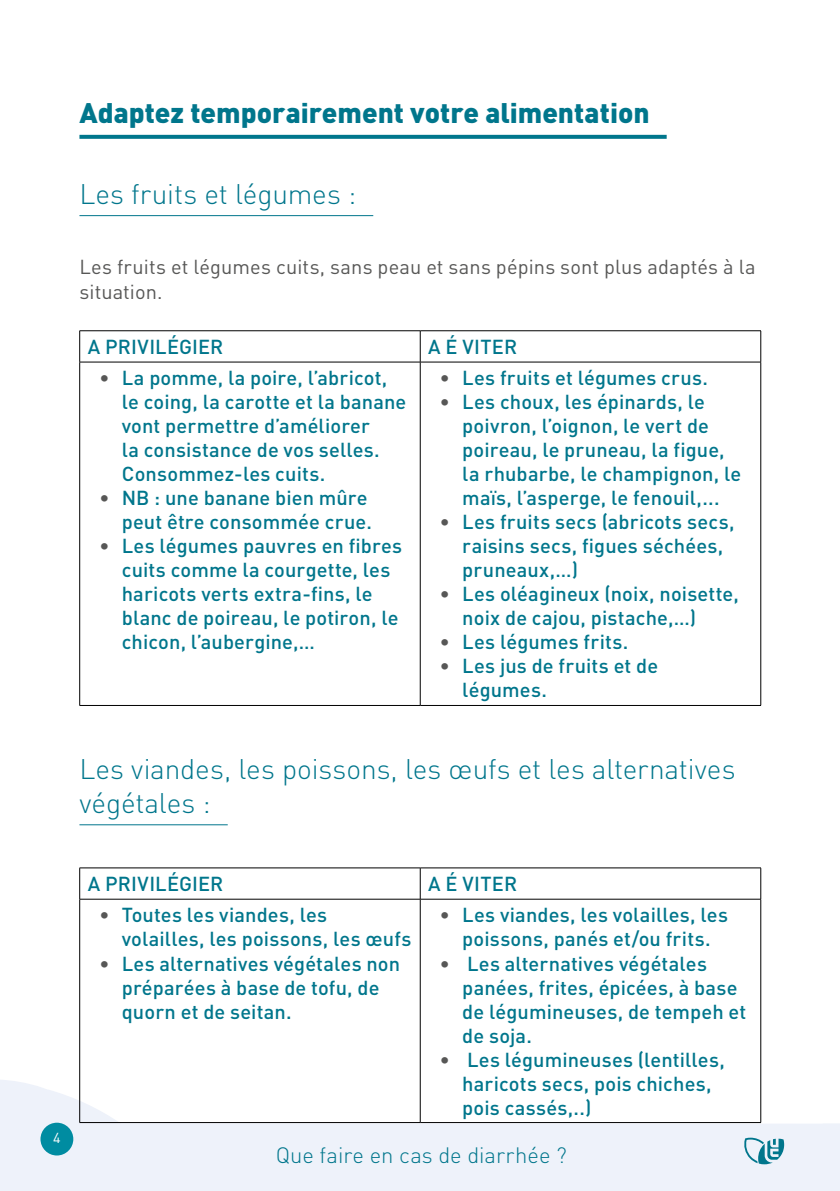
<style>
.page{position:relative;width:840px;height:1191px;background:#fff}
.page>*{position:absolute;margin:0;border:0;box-sizing:border-box;transform-origin:0 0}
.t1{font:300 28px/33.6px "DINOT";letter-spacing:-.005em;color:#00768c}
.t2{font:900 28px "DINOT";color:#00768c}
.t3{font:300 22px "DINOT";color:#00768c}
.t4{font:500 20px/24px "DINOT";letter-spacing:.005em;color:#00768c}
.t5{font:20px/24px "DINOT";letter-spacing:.005em;color:#575756}
.t6{font:14.4px "DINOT";color:#fff}
.s1{font-weight:400;color:#575756}
</style>
<div class="page">
<svg style="left:0;top:1077px;width:822px;height:114px;fill:#eef2fa"></svg>
<div style="left:40px;top:1122px;width:33px;height:33px;background:#008ca1;border-radius:50%"></div>
<svg style="left:742px;top:1137px;width:41px;height:27px"></svg>
<svg style="left:822px;top:1123px;width:17px;height:68px"></svg>
<svg style="left:79px;top:135px;width:587px;height:4px;background:#0a7b90"></svg>
<hr style="left:79px;top:215px;width:294px;height:1px;background:#00768c">
<hr style="left:79px;top:824px;width:148px;height:1px;background:#00768c">
<hr style="left:79px;top:330px;width:341px;height:1px;background:#000">
<hr style="left:79px;top:331px;width:1px;height:31px;background:#000">
<hr style="left:420px;top:330px;width:340px;height:1px;background:#000">
<hr style="left:419px;top:331px;width:1px;height:31px;background:#000">
<hr style="left:760px;top:331px;width:1px;height:31px;background:#000">
<hr style="left:79px;top:362px;width:341px;height:1px;background:#000">
<hr style="left:79px;top:362px;width:1px;height:343px;background:#000">
<hr style="left:420px;top:362px;width:340px;height:1px;background:#000">
<hr style="left:419px;top:362px;width:1px;height:343px;background:#000">
<hr style="left:760px;top:362px;width:1px;height:343px;background:#000">
<hr style="left:79px;top:705px;width:341px;height:1px;background:#000">
<hr style="left:420px;top:705px;width:340px;height:1px;background:#000">
<hr style="left:79px;top:867px;width:341px;height:1px;background:#000">
<hr style="left:79px;top:868px;width:1px;height:31px;background:#000">
<hr style="left:420px;top:867px;width:340px;height:1px;background:#000">
<hr style="left:419px;top:868px;width:1px;height:31px;background:#000">
<hr style="left:760px;top:868px;width:1px;height:31px;background:#000">
<hr style="left:79px;top:899px;width:341px;height:1px;background:#000">
<hr style="left:79px;top:899px;width:1px;height:223px;background:#000">
<hr style="left:420px;top:899px;width:340px;height:1px;background:#000">
<hr style="left:419px;top:899px;width:1px;height:223px;background:#000">
<hr style="left:760px;top:899px;width:1px;height:223px;background:#000">
<hr style="left:79px;top:1122px;width:341px;height:1px;background:#000">
<hr style="left:420px;top:1122px;width:340px;height:1px;background:#000">
<h1 class="t2" style="left:79px;top:95px;width:571px">Adaptez temporairement votre alimentation</h1>
<h1 class="t1" style="left:79px;top:177px;width:278px">Les fruits et légumes :</h1>
<p class="t5" style="left:79px;top:255px;width:677px">Les fruits et légumes cuits, sans peau et sans pépins sont plus adaptés à la situation.</p>
<p class="t4" style="left:88px;top:334px;width:137px">A PRIVILÉGIER</p>
<p class="t4" style="left:428px;top:334px;width:90px">A É VITER</p>
<p class="t4" style="left:122px;top:366px;width:286px;text-indent:-23px"><span class="s1">•</span> La pomme, la poire, l’abricot, le coing, la carotte et la banane vont permettre d’améliorer<br>la consistance de vos selles.<br>Consommez-les cuits.</p>
<p class="t4" style="left:99px;top:486px;width:274px;text-align:right"><span class="s1">•</span> NB : une banane bien mûre peut être consommée crue.</p>
<p class="t4" style="left:122px;top:534px;width:282px;text-indent:-23px"><span class="s1">•</span> Les légumes pauvres en fibres cuits comme la courgette, les haricots verts extra-fins, le blanc de poireau, le potiron, le chicon, l’aubergine,…</p>
<p class="t4" style="left:439px;top:366px;width:270px"><span class="s1">•</span> Les fruits et légumes crus.</p>
<p class="t4" style="left:462px;top:390px;width:280px;text-indent:-23px"><span class="s1">•</span> Les choux, les épinards, le poivron, l’oignon, le vert de poireau, le pruneau, la figue, la rhubarbe, le champignon, le maïs, l’asperge, le fenouil,...</p>
<p class="t4" style="left:462px;top:510px;width:273px;text-indent:-23px"><span class="s1">•</span> Les fruits secs (abricots secs, raisins secs, figues séchées, pruneaux,…)</p>
<p class="t4" style="left:462px;top:582px;width:278px;text-indent:-23px"><span class="s1">•</span> Les oléagineux (noix, noisette, noix de cajou, pistache,…)</p>
<p class="t4" style="left:439px;top:630px;width:190px"><span class="s1">•</span> Les légumes frits.</p>
<p class="t4" style="left:462px;top:654px;width:197px;text-indent:-23px"><span class="s1">•</span> Les jus de fruits et de légumes.</p>
<h1 class="t1" style="left:79px;top:752px;width:657px">Les viandes, les poissons, les œufs et les alternatives végétales :</h1>
<p class="t6" style="left:53px;top:1129px;width:9px">4</p>
<p class="t4" style="left:88px;top:871px;width:137px">A PRIVILÉGIER</p>
<p class="t4" style="left:428px;top:871px;width:90px">A É VITER</p>
<p class="t4" style="left:122px;top:902px;width:291px;text-indent:-23px"><span class="s1">•</span> Toutes les viandes, les volailles, les poissons, les œufs</p>
<p class="t4" style="left:122px;top:950px;width:280px;text-indent:-23px"><span class="s1">•</span> Les alternatives végétales non préparées à base de tofu, de quorn et de seitan.</p>
<p class="t4" style="left:439px;top:902px;width:290px;text-align:center"><span class="s1">•</span> Les viandes, les volailles, les poissons, panés et/ou frits.</p>
<p class="t4" style="left:462px;top:950px;width:285px;text-indent:-23px"><span class="s1">•</span> Les alternatives végétales panées, frites, épicées, à base de légumineuses, de tempeh et de soja.</p>
<p class="t4" style="left:462px;top:1046px;width:264px;text-indent:-23px"><span class="s1">•</span> Les légumineuses (lentilles, haricots secs, pois chiches, pois cassés,..)</p>
<p class="t3" style="left:275px;top:1141px;width:292px">Que faire en cas de diarrhée ?</p>
</div>
